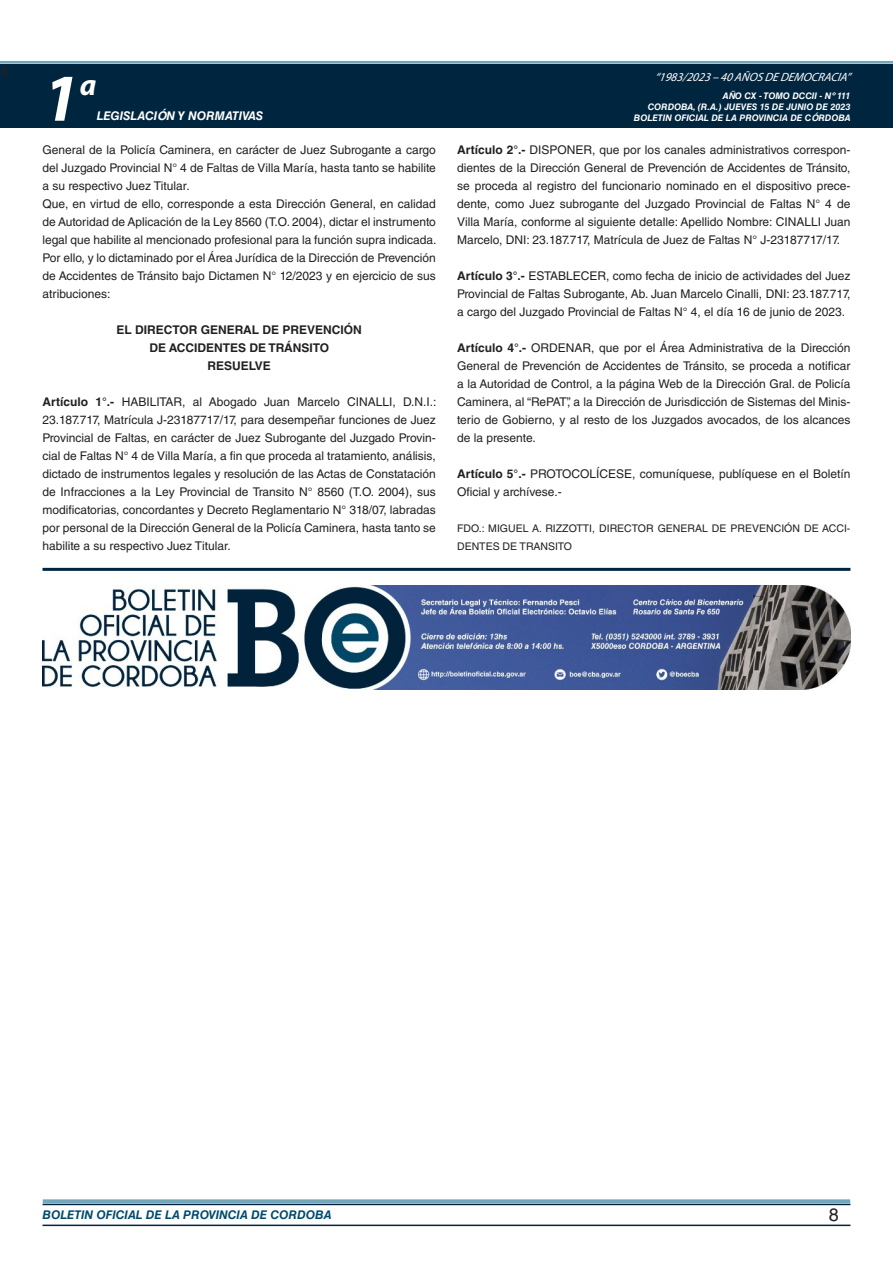
<style>
.page{position:relative;width:893px;height:1263px;background:#fff}
.page>*{position:absolute;margin:0;border:0;box-sizing:border-box;transform-origin:0 0}
.t1{font:italic 700 67.5px "Myriad Pro";color:#fff}
.t2{font:italic 700 30px "Myriad Pro";color:#fff}
.t3{font:18px "Minion Pro";color:#231f20}
.t4{font:18px "Helvetica LT Std";color:#231f20}
.TEXTO_BASE{font:12px/18px "Helvetica LT Std";color:#231f20;text-align:justify}
.RESUELVE{font:700 12px "Helvetica LT Std";color:#231f20}
.t5{font:italic 700 12px "Helvetica LT Std";color:#004b6c}
.t6{font:italic 12px "Myriad Pro";color:#fff}
.t7{font:italic 700 12px "Helvetica LT Std";color:#fff}
.FIRMA{font:10.5px/18px "Helvetica LT Std";color:#231f20}
.t8{font:italic 700 9px/10.8px "Helvetica LT Std";color:#fff;text-align:right}
.s1{font-weight:700}
</style>
<div class="page">
<div style="left:0;top:61px;width:893px;height:6px;background:#fff;opacity:.75"></div>
<div style="left:0;top:64px;width:893px;height:64px;background:#00263f"></div>
<hr style="left:43px;top:1224px;width:807px;height:2px;background:#00263f">
<div style="left:42px;top:1198px;width:809px;height:8px;background:#fff;opacity:.75"></div>
<hr style="left:43px;top:568px;width:807px;height:3px;background:#00263f">
<img style="left:43px;top:586px;width:807px;height:103px">
<h3 class="t3" style="left:0;top:59px;width:10px">4</h3>
<h1 class="t1" style="left:43px;top:54px;width:38px">1</h1>
<h2 class="t2" style="left:80px;top:66px;width:18px">a</h2>
<p class="t7" style="left:97px;top:109px;width:168px">LEGISLACIÓN Y NORMATIVAS</p>
<p class="TEXTO_BASE" style="left:43px;top:141px;width:395px">General de la Policía Caminera, en carácter de Juez Subrogante a cargo del Juzgado Provincial N° 4 de Faltas de Villa María, hasta tanto se habilite a su respectivo Juez Titular.</p>
<p class="TEXTO_BASE" style="left:43px;top:195px;width:396px">Que, en virtud de ello, corresponde a esta Dirección General, en calidad de Autoridad de Aplicación de la Ley 8560 (T.O. 2004), dictar el instrumento legal que habilite al mencionado profesional para la función supra indicada.</p>
<p class="TEXTO_BASE" style="left:43px;top:249px;width:395px">Por ello, y lo dictaminado por el Área Jurídica de la Dirección de Prevención de Accidentes de Tránsito bajo Dictamen N° 12/2023 y en ejercicio de sus atribuciones:</p>
<p class="RESUELVE" style="left:117px;top:322px;width:247px">EL DIRECTOR GENERAL DE PREVENCIÓN</p>
<p class="RESUELVE" style="left:149px;top:340px;width:181px">DE ACCIDENTES DE TRÁNSITO</p>
<p class="RESUELVE" style="left:207px;top:358px;width:65px">RESUELVE</p>
<p class="TEXTO_BASE" style="left:43px;top:393px;width:395px"><span class="s1">Artículo 1°.-</span> HABILITAR, al Abogado Juan Marcelo CINALLI, D.N.I.:<br>23.187.717, Matrícula J-23187717/17, para desempeñar funciones de Juez Provincial de Faltas, en carácter de Juez Subrogante del Juzgado Provin&shy;cial de Faltas N° 4 de Villa María, a fin que proceda al tratamiento, análisis, dictado de instrumentos legales y resolución de las Actas de Constatación de Infracciones a la Ley Provincial de Transito N° 8560 (T.O. 2004), sus modificatorias, concordantes y Decreto Reglamentario N° 318/07, labradas por personal de la Dirección General de la Policía Caminera, hasta tanto se habilite a su respectivo Juez Titular.</p>
<p class="t6" style="left:655px;top:70px;width:197px">“ 1983/2023 – 40 AÑOS DE DEMOCRACIA”</p>
<p class="t8" style="left:634px;top:91px;width:218px">AÑO CX - TOMO DCCII - Nº 111<br>CORDOBA, (R.A.) JUEVES 15 DE JUNIO DE 2023<br>BOLETIN OFICIAL DE LA PROVINCIA DE CÓRDOBA</p>
<p class="TEXTO_BASE" style="left:457px;top:141px;width:395px"><span class="s1">Artículo 2°.-</span> DISPONER, que por los canales administrativos correspon&shy;dientes de la Dirección General de Prevención de Accidentes de Tránsito, se proceda al registro del funcionario nominado en el dispositivo prece&shy;dente, como Juez subrogante del Juzgado Provincial de Faltas N° 4 de Villa María, conforme al siguiente detalle: Apellido Nombre: CINALLI Juan Marcelo, DNI: 23.187.717, Matrícula de Juez de Faltas N° J-23187717/17.</p>
<p class="TEXTO_BASE" style="left:457px;top:267px;width:395px"><span class="s1">Artículo 3°.-</span> ESTABLECER, como fecha de inicio de actividades del Juez Provincial de Faltas Subrogante, Ab. Juan Marcelo Cinalli, DNI: 23.187.717, a cargo del Juzgado Provincial de Faltas N° 4, el día 16 de junio de 2023.</p>
<p class="TEXTO_BASE" style="left:457px;top:339px;width:395px"><span class="s1">Artículo 4°.-</span> ORDENAR, que por el Área Administrativa de la Dirección General de Prevención de Accidentes de Tránsito, se proceda a notificar a la Autoridad de Control, a la página Web de la Dirección Gral. de Policía Caminera, al “RePAT”, a la Dirección de Jurisdicción de Sistemas del Minis&shy;terio de Gobierno, y al resto de los Juzgados avocados, de los alcances de la presente.</p>
<p class="TEXTO_BASE" style="left:457px;top:465px;width:395px"><span class="s1">Artículo 5°.-</span> PROTOCOLÍCESE, comuníquese, publíquese en el Boletín<br>Oficial y archívese.-</p>
<p class="FIRMA" style="left:457px;top:519px;width:395px">FDO.: MIGUEL A. RIZZOTTI, DIRECTOR GENERAL DE PREVENCIÓN DE ACCI-<br>DENTES DE TRANSITO</p>
<p class="t5" style="left:43px;top:1208px;width:290px">BOLETIN OFICIAL DE LA PROVINCIA DE CORDOBA</p>
<h3 class="t4" style="left:829px;top:1204px;width:12px">8</h3>
</div>
